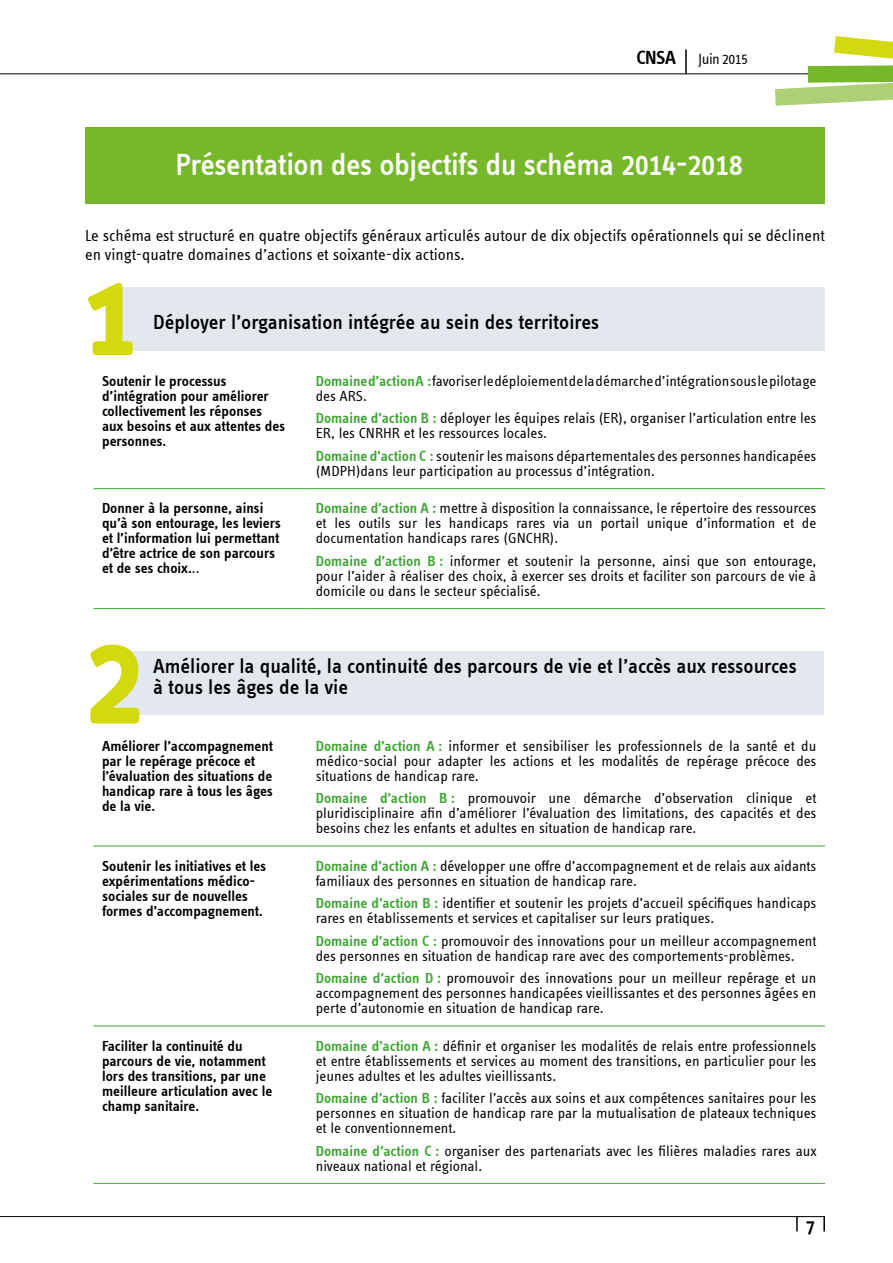
<style>
.page{position:relative;width:893px;height:1263px;background:#fff}
.page>*{position:absolute;margin:0;border:0;box-sizing:border-box;transform-origin:0 0}
.t1{font:500 31.5px "Info Text Offc";letter-spacing:-.015em;color:#fff}
.t2{font:500 21px/21px "Info Text Offc";color:#000}
.t3{font:600 19.5px "Info Text";color:#000}
.t4{font:16.5px/19.5px "Info Text Offc";color:#000}
.t5{font:15.15px "Info Text Offc";letter-spacing:-.035em;color:#000}
.t6{font:15px/15px "Info Text Offc";color:#000}
.t7{font:600 15px/15px "Info Text Offc";color:#000}
.s1{font-weight:600;font-size:19.65px}
.s2{font-weight:600;color:#3fa535}
.s3{font-weight:400}
</style>
<div class="page">
<hr style="left:0;top:1216px;width:825px;height:1px;background:#000">
<svg style="left:823px;top:1217px;width:2px;height:14px"></svg>
<svg style="left:796px;top:1216px;width:2px;height:15px"></svg>
<div style="left:85px;top:128px;width:740px;height:76px;background:#76b82a"></div>
<div style="left:127px;top:651px;width:696px;height:64px;background:#e3e8ee"></div>
<div style="left:110px;top:287px;width:715px;height:64px;background:#e3e8ee"></div>
<hr style="left:94px;top:488px;width:213px;height:1px;background:#3fa535">
<hr style="left:307px;top:488px;width:518px;height:1px;background:#3fa535">
<hr style="left:94px;top:608px;width:213px;height:1px;background:#3fa535">
<hr style="left:307px;top:608px;width:518px;height:1px;background:#3fa535">
<hr style="left:94px;top:846px;width:213px;height:1px;background:#3fa535">
<hr style="left:307px;top:846px;width:518px;height:1px;background:#3fa535">
<hr style="left:94px;top:1025px;width:213px;height:1px;background:#3fa535">
<hr style="left:307px;top:1025px;width:518px;height:1px;background:#3fa535">
<hr style="left:94px;top:1183px;width:213px;height:1px;background:#3fa535">
<hr style="left:307px;top:1183px;width:518px;height:1px;background:#3fa535">
<svg style="left:88px;top:283px;width:45px;height:72px"></svg>
<svg style="left:90px;top:644px;width:49px;height:79px"></svg>
<hr style="left:685px;top:49px;width:2px;height:25px;background:#000">
<hr style="left:0;top:73px;width:893px;height:1px;background:#000">
<svg style="left:775px;top:36px;width:118px;height:70px"></svg>
<p class="t5" style="left:636px;top:51px;width:113px"><span class="s1">CNSA</span> Juin 2015</p>
<h1 class="t1" style="left:176px;top:147px;width:569px">Présentation des objectifs du schéma 2014-2018</h1>
<p class="t4" style="left:85px;top:225px;width:741px">Le schéma est structuré en quatre objectifs généraux articulés autour de dix objectifs opérationnels qui se déclinent en vingt-quatre domaines d’actions et soixante-dix actions.</p>
<h2 class="t2" style="left:153px;top:312px;width:448px">Déployer l’organisation intégrée au sein des territoires</h2>
<p class="t7" style="left:102px;top:373px;width:185px">Soutenir le processus d’intégration pour améliorer collectivement les réponses aux besoins et aux attentes des personnes.</p>
<p class="t6" style="left:316px;top:373px;width:502px"><span class="s2">Domaine d’action A :</span> favoriser le déploiement de la démarche d’intégration sous le pilotage des ARS.</p>
<p class="t6" style="left:316px;top:411px;width:502px"><span class="s2">Domaine d’action B :</span> déployer les équipes relais (ER), organiser l’articulation entre les<br>ER, les CNRHR et les ressources locales.</p>
<p class="t6" style="left:316px;top:448px;width:502px"><span class="s2">Domaine d’action C :</span> soutenir les maisons départementales des personnes handicapées (MDPH)dans leur participation au processus d’intégration.</p>
<p class="t7" style="left:102px;top:501px;width:180px">Donner à la personne, ainsi qu’à son entourage, les leviers et l’information lui permettant d’être actrice de son parcours et de ses choix.<span class="s3">..</span></p>
<p class="t6" style="left:316px;top:501px;width:502px;text-align:justify"><span class="s2">Domaine d’action A :</span> mettre à disposition la connaissance, le répertoire des ressources et les outils sur les handicaps rares via un portail unique d’information et de documentation handicaps rares (GNCHR).</p>
<p class="t6" style="left:316px;top:553px;width:502px;text-align:justify"><span class="s2">Domaine d’action B :</span> informer et soutenir la personne, ainsi que son entourage, pour l’aider à réaliser des choix, à exercer ses droits et faciliter son parcours de vie à domicile ou dans le secteur spécialisé.</p>
<h2 class="t2" style="left:153px;top:656px;width:645px">Améliorer la qualité, la continuité des parcours de vie et l’accès aux ressources à tous les âges de la vie</h2>
<p class="t7" style="left:102px;top:738px;width:173px">Améliorer l’accompagnement par le repérage précoce et l’évaluation des situations de handicap rare à tous les âges de la vie.</p>
<p class="t6" style="left:316px;top:738px;width:502px;text-align:justify"><span class="s2">Domaine d’action A :</span> informer et sensibiliser les professionnels de la santé et du médico-social pour adapter les actions et les modalités de repérage précoce des situations de handicap rare.</p>
<p class="t6" style="left:316px;top:791px;width:502px;text-align:justify"><span class="s2">Domaine d’action B :</span> promouvoir une démarche d’observation clinique et pluridisciplinaire afin d’améliorer l’évaluation des limitations, des capacités et des besoins chez les enfants et adultes en situation de handicap rare.</p>
<p class="t7" style="left:102px;top:858px;width:166px">Soutenir les initiatives et les expérimentations médico&shy;sociales sur de nouvelles formes d’accompagnement.</p>
<p class="t6" style="left:316px;top:858px;width:502px"><span class="s2">Domaine d’action A :</span> développer une offre d’accompagnement et de relais aux aidants familiaux des personnes en situation de handicap rare.</p>
<p class="t6" style="left:316px;top:896px;width:502px"><span class="s2">Domaine d’action B :</span> identifier et soutenir les projets d’accueil spécifiques handicaps rares en établissements et services et capitaliser sur leurs pratiques.</p>
<p class="t6" style="left:316px;top:933px;width:502px"><span class="s2">Domaine d’action C :</span> promouvoir des innovations pour un meilleur accompagnement des personnes en situation de handicap rare avec des comportements-problèmes.</p>
<p class="t6" style="left:316px;top:971px;width:502px;text-align:justify"><span class="s2">Domaine d’action D :</span> promouvoir des innovations pour un meilleur repérage et un accompagnement des personnes handicapées vieillissantes et des personnes âgées en perte d’autonomie en situation de handicap rare.</p>
<p class="t7" style="left:102px;top:1038px;width:172px">Faciliter la continuité du parcours de vie, notamment lors des transitions, par une meilleure articulation avec le champ sanitaire.</p>
<p class="t6" style="left:316px;top:1038px;width:502px;text-align:justify"><span class="s2">Domaine d’action A :</span> définir et organiser les modalités de relais entre professionnels et entre établissements et services au moment des transitions, en particulier pour les jeunes adultes et les adultes vieillissants.</p>
<p class="t6" style="left:316px;top:1091px;width:502px;text-align:justify"><span class="s2">Domaine d’action B :</span> faciliter l’accès aux soins et aux compétences sanitaires pour les personnes en situation de handicap rare par la mutualisation de plateaux techniques et le conventionnement.</p>
<p class="t6" style="left:316px;top:1143px;width:502px"><span class="s2">Domaine d’action C :</span> organiser des partenariats avec les filières maladies rares aux niveaux national et régional.</p>
<h3 class="t3" style="left:807px;top:1214px;width:9px">7</h3>
</div>
